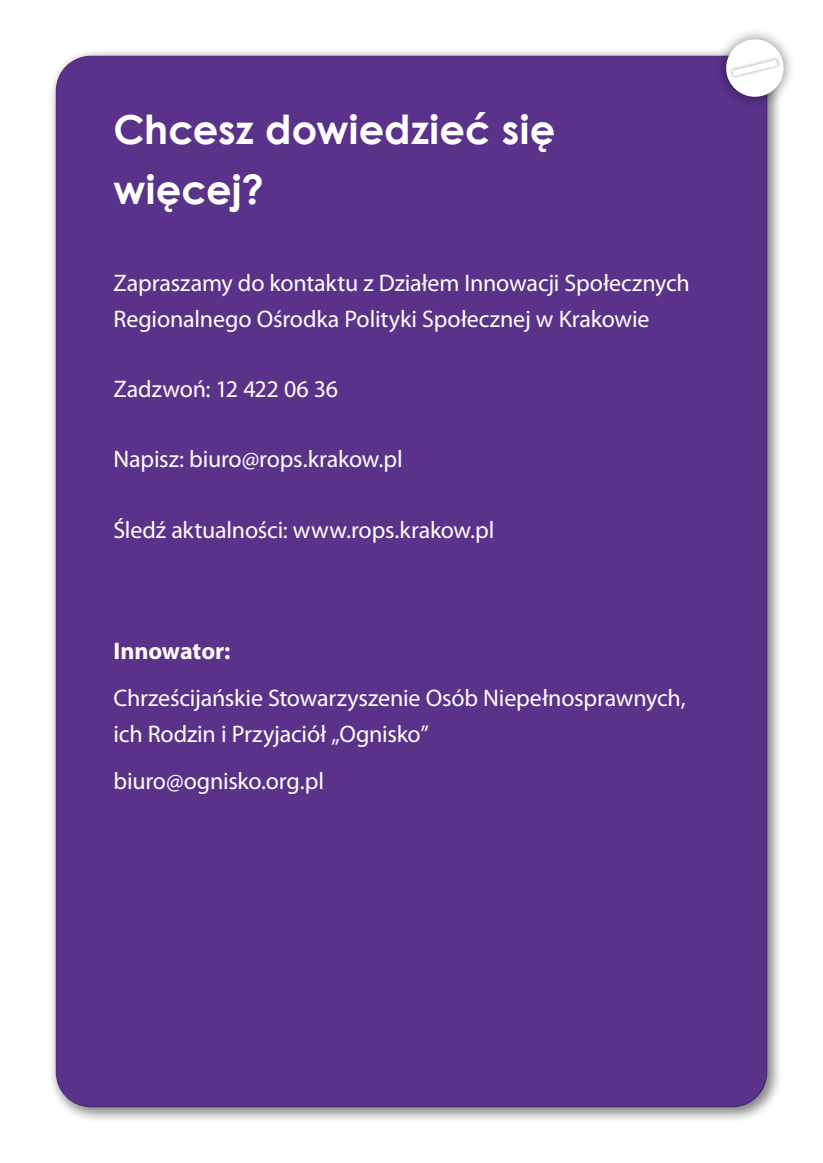
<style>
.page{position:relative;width:823px;height:1163px;background:#fff}
.page>*{position:absolute;margin:0;border:0;box-sizing:border-box;transform-origin:0 0}
.H2_rozdział{font:700 40px/60px "Century Gothic";color:#fff}
.Tekst_bez_wcięcia{font:24px/36px "Myriad Pro";letter-spacing:-.01em;color:#fff}
.Tekst_bez_wcięcia-2{font:700 24px "Myriad Pro";letter-spacing:-.005em;color:#fff}
</style>
<div class="page">
<div style="left:49px;top:48px;width:733px;height:1074px;background:#000;opacity:.3"></div>
<div style="left:57px;top:57px;width:708px;height:1049px;background:#5a328a;border-radius:34px"></div>
<div style="left:713px;top:27px;width:82px;height:82px;background:#000;opacity:.5"></div>
<svg style="left:722px;top:36px;width:64px;height:64px"></svg>
<h2 class="H2_rozdział" style="left:113px;top:98px;width:443px">Chcesz dowiedzieć się więcej?</h2>
<p class="Tekst_bez_wcięcia" style="left:113px;top:265px;width:577px">Zapraszamy do kontaktu z Działem Innowacji Społecznych<br>Regionalnego Ośrodka Polityki Społecznej w Krakowie</p>
<p class="Tekst_bez_wcięcia" style="left:113px;top:371px;width:226px">Zadzwoń: 12 422 06 36</p>
<p class="Tekst_bez_wcięcia" style="left:113px;top:441px;width:290px">Napisz: biuro@rops.krakow.pl</p>
<p class="Tekst_bez_wcięcia" style="left:113px;top:511px;width:382px">Śledź aktualności: www.rops.krakow.pl</p>
<p class="Tekst_bez_wcięcia-2" style="left:113px;top:634px;width:118px">Innowator:</p>
<p class="Tekst_bez_wcięcia" style="left:113px;top:679px;width:573px">Chrześcijańskie Stowarzyszenie Osób Niepełnosprawnych, ich Rodzin i Przyjaciół „Ognisko”</p>
<p class="Tekst_bez_wcięcia" style="left:113px;top:762px;width:212px">biuro@ognisko.org.pl</p>
</div>
